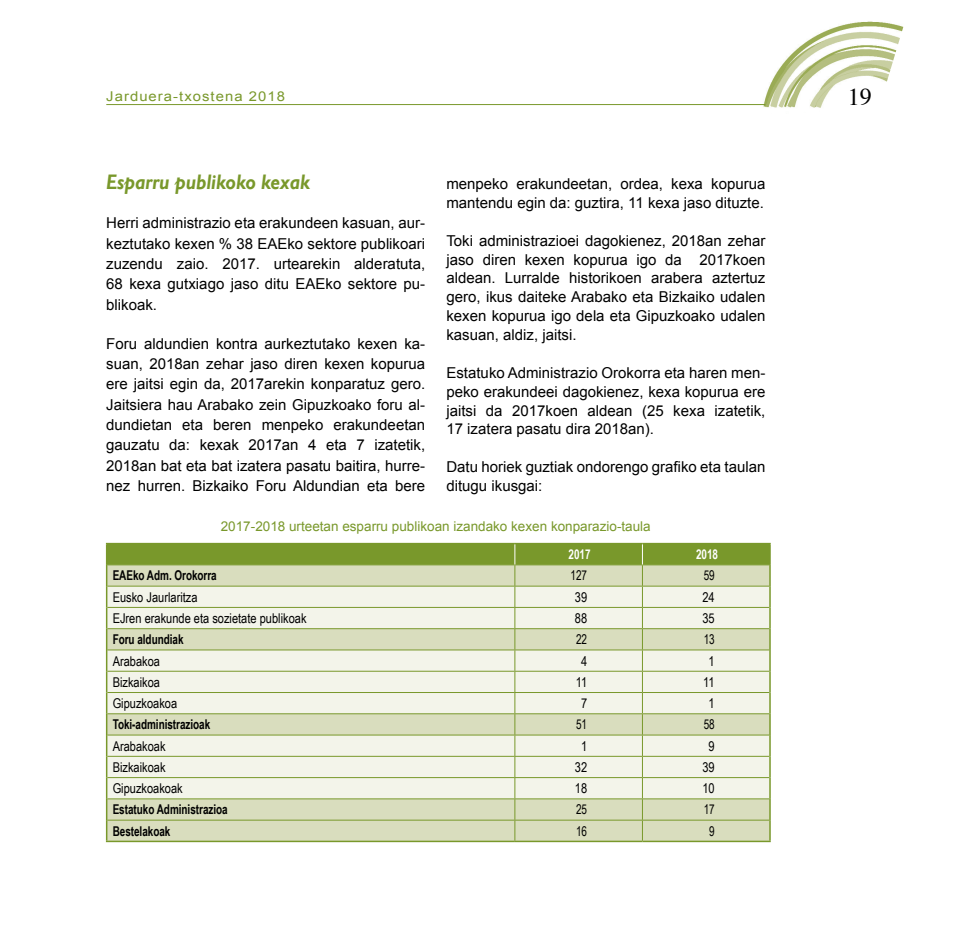
<style>
.page{position:relative;width:978px;height:936px;background:#fff}
.page>*{position:absolute;margin:0;border:0;box-sizing:border-box;transform-origin:0 0}
.t1{font:24px "Times";color:#000}
.t2{font:italic 700 21px "Gill Sans";letter-spacing:-.005em;color:#79982b;scale:.9 1}
.t3{font:15px/20.2px "Arial";color:#000;text-align:justify}
.t4{font:13.5px "Arial Narrow";color:#000}
.t5{font:700 13.5px "Arial Narrow";letter-spacing:-.005em;color:#000;scale:.9 1}
.t6{font:13.5px "Arial";color:#79982b}
.t7{font:13.5px "Arial";letter-spacing:.07em;color:#79982b;scale:1.1 1}
.t8{font:13.5px "Arial Narrow";color:#000;scale:.9 1}
.t9{font:700 13.5px "Arial Narrow";letter-spacing:-.005em;color:#fff;scale:.9 1}
</style>
<div class="page">
<img style="left:759px;top:21px;width:145px;height:87px">
<hr style="left:106px;top:104px;width:659px;height:1px;background:#79982b">
<hr style="left:642px;top:543px;width:129px;height:1px;background:#79982b">
<hr style="left:769px;top:544px;width:2px;height:21px;background:#79982b">
<hr style="left:769px;top:565px;width:2px;height:21px;background:#79982b">
<hr style="left:769px;top:586px;width:2px;height:21px;background:#79982b">
<hr style="left:769px;top:607px;width:2px;height:21px;background:#79982b">
<hr style="left:769px;top:628px;width:2px;height:22px;background:#79982b">
<hr style="left:769px;top:650px;width:2px;height:21px;background:#79982b">
<hr style="left:769px;top:671px;width:2px;height:21px;background:#79982b">
<hr style="left:769px;top:692px;width:2px;height:21px;background:#79982b">
<hr style="left:769px;top:713px;width:2px;height:22px;background:#79982b">
<hr style="left:769px;top:735px;width:2px;height:21px;background:#79982b">
<hr style="left:769px;top:756px;width:2px;height:21px;background:#79982b">
<hr style="left:769px;top:777px;width:2px;height:21px;background:#79982b">
<hr style="left:769px;top:798px;width:2px;height:22px;background:#79982b">
<hr style="left:769px;top:820px;width:2px;height:20px;background:#79982b">
<hr style="left:106px;top:840px;width:409px;height:2px;background:#79982b">
<hr style="left:515px;top:840px;width:127px;height:2px;background:#79982b">
<hr style="left:642px;top:840px;width:129px;height:2px;background:#79982b">
<svg style="left:106px;top:543px;width:664px;height:297px;background:#dbe1c4"></svg>
<p class="t7" style="left:106px;top:88px;width:164px">Jarduera-txostena 2018</p>
<h1 class="t1" style="left:848px;top:74px;width:25px">19</h1>
<h2 class="t2" style="left:106px;top:170px;width:228px">Esparru publikoko kexak</h2>
<p class="t3" style="left:106px;top:213px;width:320px">Herri administrazio eta erakundeen kasuan, aur&shy;keztutako kexen % 38 EAEko sektore publikoari zuzendu zaio. 2017. urtearekin alderatuta, 68 kexa gutxiago jaso ditu EAEko sektore pu&shy;blikoak.</p>
<p class="t3" style="left:106px;top:333px;width:320px">Foru aldundien kontra aurkeztutako kexen ka&shy;suan, 2018an zehar jaso diren kexen kopurua ere jaitsi egin da, 2017arekin konparatuz gero.<br>Jaitsiera hau Arabako zein Gipuzkoako foru al&shy;dundietan eta beren menpeko erakundeetan gauzatu da: kexak 2017an 4 eta 7 izatetik, 2018an bat eta bat izatera pasatu baitira, hurre&shy;nez hurren. Bizkaiko Foru Aldundian eta bere</p>
<p class="t3" style="left:446px;top:174px;width:320px;line-height:18.9px">menpeko erakundeetan, ordea, kexa kopurua mantendu egin da: guztira, 11 kexa jaso dituzte.</p>
<p class="t3" style="left:446px;top:231px;width:320px;line-height:18.9px">Toki administrazioei dagokienez, 2018an zehar jaso diren kexen kopurua igo da 2017koen aldean. Lurralde historikoen arabera aztertuz gero, ikus daiteke Arabako eta Bizkaiko udalen kexen kopurua igo dela eta Gipuzkoako udalen kasuan, aldiz, jaitsi.</p>
<p class="t3" style="left:446px;top:363px;width:320px;line-height:18.9px">Estatuko Administrazio Orokorra eta haren men&shy;peko erakundeei dagokienez, kexa kopurua ere jaitsi da 2017koen aldean (25 kexa izatetik, 17 izatera pasatu dira 2018an).</p>
<p class="t3" style="left:446px;top:457px;width:320px;line-height:18.9px">Datu horiek guztiak ondorengo grafiko eta taulan ditugu ikusgai:</p>
<p class="t6" style="left:221px;top:517px;width:431px">2017-2018 urteetan esparru publikoan izandako kexen konparazio-taula</p>
<p class="t9" style="left:568px;top:544px;width:26px">2017</p>
<p class="t9" style="left:696px;top:544px;width:26px">2018</p>
<p class="t5" style="left:113px;top:565px;width:117px">EAEko Adm. Orokorra</p>
<p class="t8" style="left:571px;top:565px;width:20px">127</p>
<p class="t8" style="left:704px;top:565px;width:14px">59</p>
<p class="t4" style="left:113px;top:587px;width:86px">Eusko Jaurlaritza</p>
<p class="t4" style="left:575px;top:587px;width:14px">39</p>
<p class="t4" style="left:702px;top:587px;width:14px">24</p>
<p class="t4" style="left:113px;top:608px;width:195px">EJren erakunde eta sozietate publikoak</p>
<p class="t4" style="left:575px;top:608px;width:14px">88</p>
<p class="t4" style="left:702px;top:608px;width:14px">35</p>
<p class="t5" style="left:113px;top:629px;width:80px">Foru aldundiak</p>
<p class="t8" style="left:576px;top:629px;width:14px">22</p>
<p class="t8" style="left:704px;top:629px;width:14px">13</p>
<p class="t4" style="left:113px;top:650px;width:49px">Arabakoa</p>
<p class="t4" style="left:581px;top:650px;width:8px">4</p>
<p class="t4" style="left:709px;top:650px;width:8px">1</p>
<p class="t4" style="left:113px;top:672px;width:49px">Bizkaikoa</p>
<p class="t4" style="left:576px;top:672px;width:13px">11</p>
<p class="t4" style="left:703px;top:672px;width:13px">11</p>
<p class="t4" style="left:113px;top:693px;width:66px">Gipuzkoakoa</p>
<p class="t4" style="left:581px;top:693px;width:8px">7</p>
<p class="t4" style="left:709px;top:693px;width:8px">1</p>
<p class="t5" style="left:113px;top:714px;width:110px">Toki-administrazioak</p>
<p class="t8" style="left:576px;top:714px;width:14px">51</p>
<p class="t8" style="left:704px;top:714px;width:14px">58</p>
<p class="t4" style="left:113px;top:735px;width:54px">Arabakoak</p>
<p class="t4" style="left:581px;top:735px;width:8px">1</p>
<p class="t4" style="left:709px;top:735px;width:8px">9</p>
<p class="t4" style="left:113px;top:757px;width:54px">Bizkaikoak</p>
<p class="t4" style="left:575px;top:757px;width:14px">32</p>
<p class="t4" style="left:702px;top:757px;width:14px">39</p>
<p class="t4" style="left:113px;top:778px;width:72px">Gipuzkoakoak</p>
<p class="t4" style="left:575px;top:778px;width:14px">18</p>
<p class="t4" style="left:702px;top:778px;width:14px">10</p>
<p class="t5" style="left:113px;top:799px;width:129px">Estatuko Administrazioa</p>
<p class="t8" style="left:576px;top:799px;width:14px">25</p>
<p class="t8" style="left:704px;top:799px;width:14px">17</p>
<p class="t5" style="left:113px;top:820px;width:66px">Bestelakoak</p>
<p class="t8" style="left:576px;top:821px;width:14px">16</p>
<p class="t8" style="left:709px;top:821px;width:8px">9</p>
</div>
